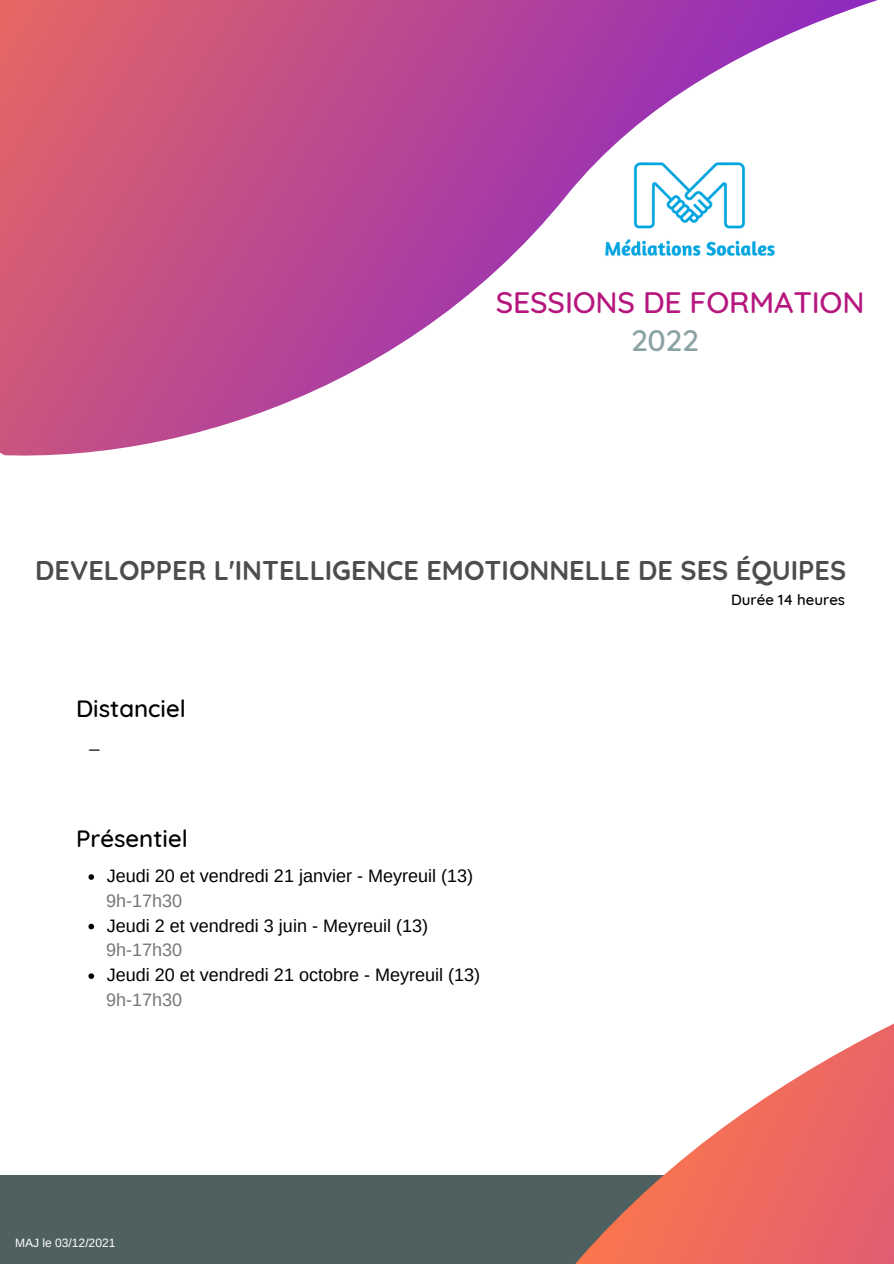
<style>
.page{position:relative;width:894px;height:1264px;background:#fff}
.page>*{position:absolute;margin:0;border:0;box-sizing:border-box;transform-origin:0 0}
.t1{font:500 30.15px "Quicksand";letter-spacing:-.005em;color:#b6177e}
.t2{font:500 30.15px "Quicksand";color:#8ba2a4}
.t3{font:700 27px "Quicksand";color:#4d4d50}
.t4{font:500 24px "Quicksand";color:#000}
.t5{font:18px "Arimo";color:#000}
.t6{font:18px "Arimo";color:#777}
.t7{font:500 15px "Quicksand";color:#000}
.t8{font:12px "Arimo";color:#fff}
</style>
<div class="page">
<svg style="left:0;top:0;width:878px;height:456px"></svg>
<div style="left:0;top:1175px;width:893px;height:88px;background:#4f6061"></div>
<svg style="left:576px;top:1024px;width:317px;height:239px"></svg>
<svg style="left:88px;top:874px;width:6px;height:5px"></svg>
<svg style="left:88px;top:923px;width:6px;height:6px"></svg>
<svg style="left:88px;top:973px;width:6px;height:5px"></svg>
<img style="left:592px;top:151px;width:194px;height:117px">
<p class="t1" style="left:496px;top:283px;width:370px">SESSIONS DE FORMATION</p>
<p class="t2" style="left:631px;top:321px;width:69px">2022</p>
<p class="t3" style="left:35px;top:552px;width:812px">DEVELOPPER L'INTELLIGENCE EMOTIONNELLE DE SES ÉQUIPES</p>
<p class="t7" style="left:731px;top:589px;width:115px">Durée 14 heures</p>
<p class="t4" style="left:76px;top:692px;width:111px">Distanciel</p>
<p class="t5" style="left:89px;top:730px;width:12px">_</p>
<p class="t4" style="left:76px;top:822px;width:113px">Présentiel</p>
<p class="t5" style="left:107px;top:865px;width:368px">Jeudi 20 et vendredi 21 janvier - Meyreuil (13)</p>
<p class="t5" style="left:107px;top:915px;width:323px">Jeudi 2 et vendredi 3 juin - Meyreuil (13)</p>
<p class="t5" style="left:107px;top:964px;width:375px">Jeudi 20 et vendredi 21 octobre - Meyreuil (13)</p>
<p class="t6" style="left:106px;top:890px;width:78px">9h-17h30</p>
<p class="t6" style="left:106px;top:940px;width:78px">9h-17h30</p>
<p class="t6" style="left:106px;top:989px;width:78px">9h-17h30</p>
<p class="t8" style="left:15px;top:1235px;width:102px">MAJ le 03/12/2021</p>
</div>
